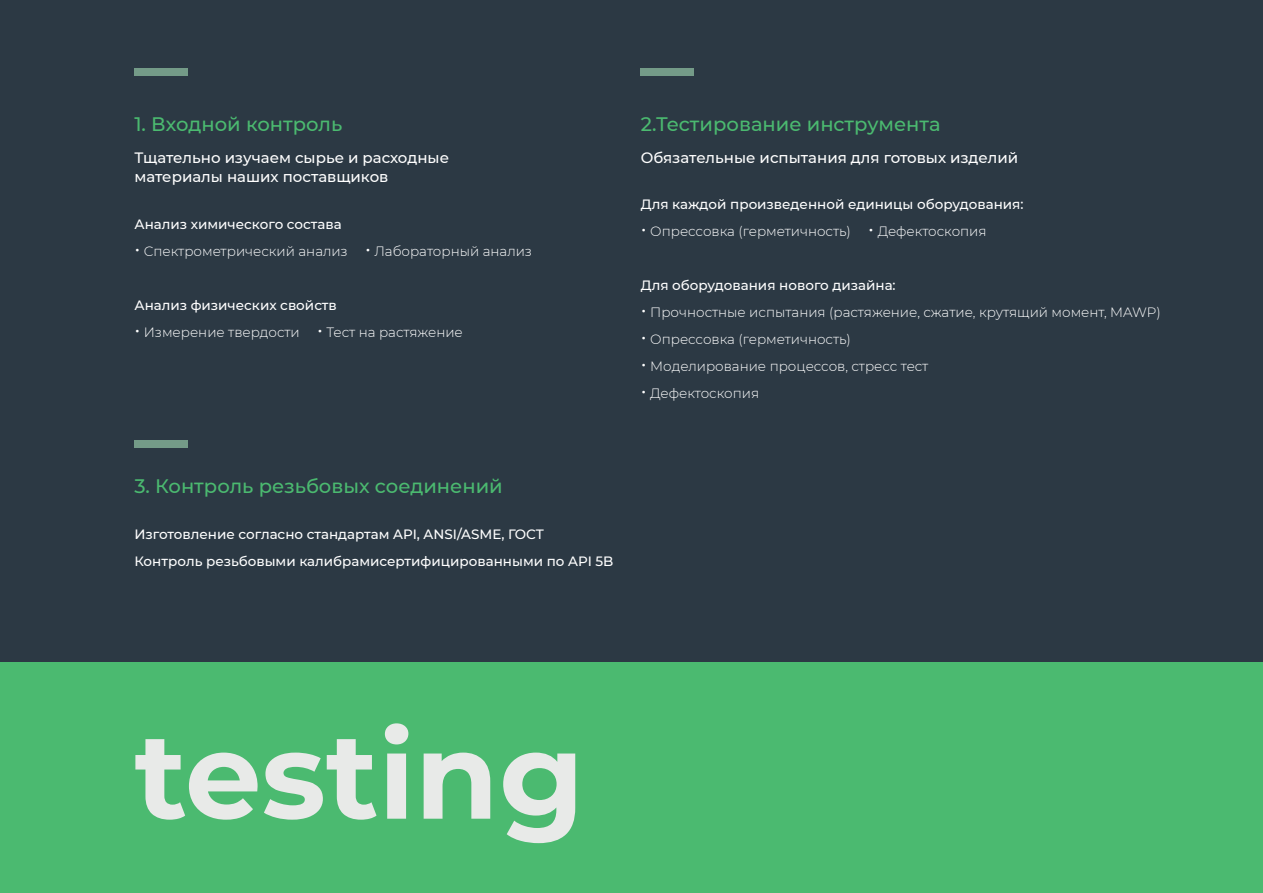
<style>
.page{position:relative;width:1263px;height:893px;background:#2c3944}
.page>*{position:absolute;margin:0;border:0;box-sizing:border-box;transform-origin:0 0}
.t1{font:700 121.05px "Montserrat";color:#e8eae8}
.t2{font:500 19.5px "Montserrat";color:#4bba70}
.t3{font:500 15px/19.5px "Montserrat";color:#fff}
.t4{font:300 13.5px "Montserrat";color:#fff}
.t5{font:500 13.5px/27px "Montserrat";color:#fff}
.s1{font-size:21px}
</style>
<div class="page">
<div style="left:0;top:663px;width:1263px;height:230px;background:#4bba70"></div>
<div style="left:134px;top:68px;width:54px;height:7px;background:#749b88"></div>
<div style="left:134px;top:440px;width:54px;height:8px;background:#749b88"></div>
<div style="left:641px;top:68px;width:53px;height:7px;background:#749b88"></div>
<h2 class="t2" style="left:134px;top:111px;width:209px">1. Входной контроль</h2>
<p class="t3" style="left:134px;top:147px;width:316px">Тщательно изучаем сырье и расходные материалы наших поставщиков</p>
<p class="t5" style="left:134px;top:210px;width:209px">Анализ химического состава</p>
<p class="t4" style="left:134px;top:242px;width:399px"><span class="s1">•</span> Спектрометрический анализ <span class="s1">•</span> Лабораторный анализ</p>
<p class="t5" style="left:134px;top:291px;width:204px">Анализ физических свойств</p>
<p class="t4" style="left:134px;top:323px;width:330px"><span class="s1">•</span> Измерение твердости <span class="s1">•</span> Тест на растяжение</p>
<h2 class="t2" style="left:641px;top:111px;width:301px">2.Тестирование инструмента</h2>
<p class="t3" style="left:641px;top:147px;width:379px">Обязательные испытания для готовых изделий</p>
<p class="t5" style="left:641px;top:190px;width:384px">Для каждой произведенной единицы оборудования:</p>
<p class="t4" style="left:641px;top:222px;width:347px"><span class="s1">•</span> Опрессовка (герметичность) <span class="s1">•</span> Дефектоскопия</p>
<p class="t5" style="left:641px;top:271px;width:256px">Для оборудования нового дизайна:</p>
<p class="t4" style="left:641px;top:303px;width:521px"><span class="s1">•</span> Прочностные испытания (растяжение, сжатие, крутящий момент, MAWP)</p>
<p class="t4" style="left:641px;top:330px;width:212px"><span class="s1">•</span> Опрессовка (герметичность)</p>
<p class="t4" style="left:641px;top:357px;width:289px"><span class="s1">•</span> Моделирование процессов, стресс тест</p>
<p class="t4" style="left:641px;top:384px;width:120px"><span class="s1">•</span> Дефектоскопия</p>
<h2 class="t2" style="left:134px;top:472px;width:370px">3. Контроль резьбовых соединений</h2>
<p class="t5" style="left:134px;top:520px;width:481px">Изготовление согласно стандартам API, ANSI/ASME, ГОСТ<br>Контроль резьбовыми калибрамисертифицированными по API 5B</p>
<h1 class="t1" style="left:134px;top:688px;width:451px">testing</h1>
</div>
